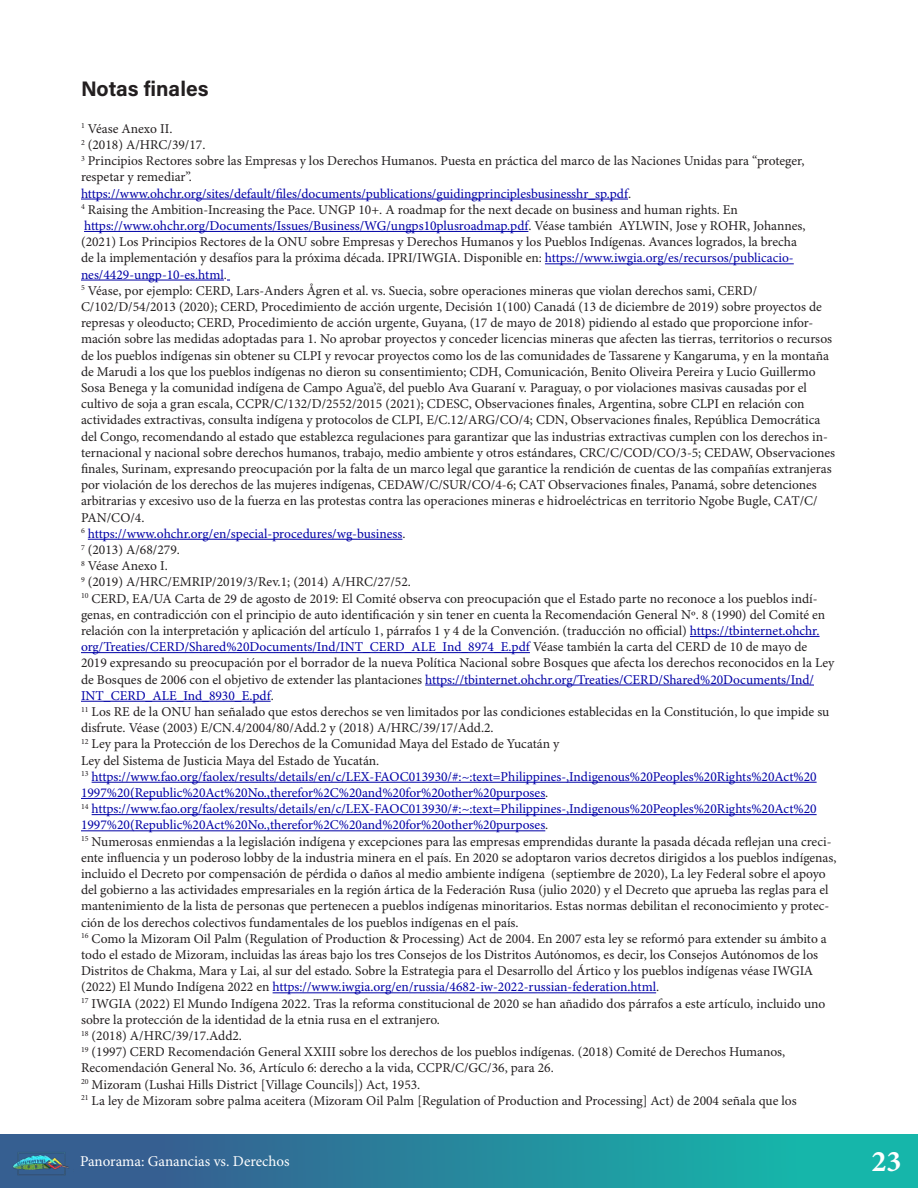
<style>
.page{position:relative;width:918px;height:1188px;background:#fff}
.page>*{position:absolute;margin:0;border:0;box-sizing:border-box;transform-origin:0 0}
.t1{font:700 30px "Minion Pro";color:#fff}
.t2{font:21px "Acumin Variable Concept";color:#231f20}
.t3{font:15px "Minion Pro";letter-spacing:-.005em;color:#fff}
.t4{font:13.5px/16.2px "Minion Pro";color:#231f20}
.s1{color:#0000a6}
.s2{font-family:"Times"}
</style>
<div class="page">
<div style="left:0;top:1134px;width:918px;height:54px;background:linear-gradient(to right,#3b528d,#13bfad)"></div>
<img style="left:9px;top:1149px;width:65px;height:32px">
<hr style="left:81px;top:199px;width:547px;height:1px;background:#0000a6">
<hr style="left:84px;top:231px;width:444px;height:1px;background:#0000a6">
<hr style="left:545px;top:263px;width:249px;height:1px;background:#0000a6">
<hr style="left:81px;top:280px;width:143px;height:1px;background:#0000a6">
<hr style="left:88px;top:539px;width:314px;height:1px;background:#0000a6">
<hr style="left:690px;top:636px;width:130px;height:1px;background:#0000a6">
<hr style="left:81px;top:652px;width:449px;height:1px;background:#0000a6">
<hr style="left:425px;top:685px;width:389px;height:1px;background:#0000a6">
<hr style="left:81px;top:701px;width:190px;height:1px;background:#0000a6">
<hr style="left:92px;top:782px;width:725px;height:1px;background:#0000a6">
<hr style="left:81px;top:798px;width:464px;height:1px;background:#0000a6">
<hr style="left:92px;top:814px;width:725px;height:1px;background:#0000a6">
<hr style="left:81px;top:830px;width:464px;height:1px;background:#0000a6">
<hr style="left:273px;top:992px;width:383px;height:1px;background:#0000a6">
<h2 class="t2" style="left:81px;top:75px;width:129px">Notas finales</h2>
<p class="t4" style="left:81px;top:121px;width:757px"><sup>1</sup> Véase Anexo II.<br><sup>2</sup> (2018) A/HRC/39/17.<br><sup>3</sup> Principios Rectores sobre las Empresas y los Derechos Humanos. Puesta en práctica del marco de las Naciones Unidas para “proteger, respetar y remediar”.<br><span class="s1">https://www.ohchr.org/sites/default/files/documents/publications/guidingprinciplesbusinesshr_sp.pdf</span>.<br><sup>4</sup> Raising the Ambition-Increasing the Pace. UNGP 10+. A roadmap for the next decade on business and human rights. En <span class="s1">https://www.ohchr.org/Documents/Issues/Business/WG/ungps10plusroadmap.pdf</span>. Véase también AYLWIN, Jose y ROHR, Johannes, (2021) Los Principios Rectores de la ONU sobre Empresas y Derechos Humanos y los Pueblos Indígenas. Avances logrados, la brecha<br>de la implementación y desafíos para la próxima década. IPRI/IWGIA. Disponible en: <span class="s1">https://www.iwgia.org/es/recursos/publicacio&shy;nes/4429-ungp-10-es.html</span>.<br><sup>5</sup> Véase, por ejemplo: CERD, Lars-Anders Ågren et al. vs. Suecia, sobre operaciones mineras que violan derechos sami, CERD/ C/102/D/54/2013 (2020); CERD, Procedimiento de acción urgente, Decisión 1(100) Canadá (13 de diciembre de 2019) sobre proyectos de represas y oleoducto; CERD, Procedimiento de acción urgente, Guyana, (17 de mayo de 2018) pidiendo al estado que proporcione infor&shy;mación sobre las medidas adoptadas para 1. No aprobar proyectos y conceder licencias mineras que afecten las tierras, territorios o recursos de los pueblos indígenas sin obtener su CLPI y revocar proyectos como los de las comunidades de Tassarene y Kangaruma, y en la montaña de Marudi a los que los pueblos indígenas no dieron su consentimiento; CDH, Comunicación, Benito Oliveira Pereira y Lucio Guillermo Sosa Benega y la comunidad indígena de Campo Agua’<span class="s2">ẽ</span>, del pueblo Ava Guaraní v. Paraguay, o por violaciones masivas causadas por el cultivo de soja a gran escala, CCPR/C/132/D/2552/2015 (2021); CDESC, Observaciones finales, Argentina, sobre CLPI en relación con actividades extractivas, consulta indígena y protocolos de CLPI, E/C.12/ARG/CO/4; CDN, Observaciones finales, República Democrática del Congo, recomendando al estado que establezca regulaciones para garantizar que las industrias extractivas cumplen con los derechos in&shy;ternacional y nacional sobre derechos humanos, trabajo, medio ambiente y otros estándares, CRC/C/COD/CO/3-5; CEDAW, Observaciones finales, Surinam, expresando preocupación por la falta de un marco legal que garantice la rendición de cuentas de las compañías extranjeras por violación de los derechos de las mujeres indígenas, CEDAW/C/SUR/CO/4-6; CAT Observaciones finales, Panamá, sobre detenciones arbitrarias y excesivo uso de la fuerza en las protestas contra las operaciones mineras e hidroeléctricas en territorio Ngobe Bugle, CAT/C/ PAN/CO/4.<br><sup>6</sup> <span class="s1">https://www.ohchr.org/en/special-procedures/wg-business</span>.<br><sup>7</sup> (2013) A/68/279.<br><sup>8</sup> Véase Anexo I.<br><sup>9</sup> (2019) A/HRC/EMRIP/2019/3/Rev.1; (2014) A/HRC/27/52.<br><sup>10</sup> CERD, EA/UA Carta de 29 de agosto de 2019: El Comité observa con preocupación que el Estado parte no reconoce a los pueblos indí&shy;genas, en contradicción con el principio de auto identificación y sin tener en cuenta la Recomendación General Nº. 8 (1990) del Comité en relación con la interpretación y aplicación del artículo 1, párrafos 1 y 4 de la Convención. (traducción no official) <span class="s1">https://tbinternet.ohchr. org/Treaties/CERD/Shared%20Documents/Ind/INT_CERD_ALE_Ind_8974_E.pdf</span> Véase también la carta del CERD de 10 de mayo de<br>2019 expresando su preocupación por el borrador de la nueva Política Nacional sobre Bosques que afecta los derechos reconocidos en la Ley de Bosques de 2006 con el objetivo de extender las plantaciones <span class="s1">https://tbinternet.ohchr.org/Treaties/CERD/Shared%20Documents/Ind/ INT_CERD_ALE_Ind_8930_E.pdf</span>.<br><sup>11</sup> Los RE de la ONU han señalado que estos derechos se ven limitados por las condiciones establecidas en la Constitución, lo que impide su disfrute. Véase (2003) E/CN.4/2004/80/Add.2 y (2018) A/HRC/39/17/Add.2.<br><sup>12</sup> Ley para la Protección de los Derechos de la Comunidad Maya del Estado de Yucatán y<br>Ley del Sistema de Justicia Maya del Estado de Yucatán.<br><sup>13</sup> <span class="s1">https://www.fao.org/faolex/results/details/en/c/LEX-FAOC013930/#:~:text=Philippines-,Indigenous%20Peoples%20Rights%20Act%20<br>1997%20(Republic%20Act%20No.,therefor%2C%20and%20for%20other%20purposes</span>.<br><sup>14</sup> <span class="s1">https://www.fao.org/faolex/results/details/en/c/LEX-FAOC013930/#:~:text=Philippines-,Indigenous%20Peoples%20Rights%20Act%20<br>1997%20(Republic%20Act%20No.,therefor%2C%20and%20for%20other%20purposes</span>.<br><sup>15</sup> Numerosas enmiendas a la legislación indígena y excepciones para las empresas emprendidas durante la pasada década reflejan una creci&shy;ente influencia y un poderoso lobby de la industria minera en el país. En 2020 se adoptaron varios decretos dirigidos a los pueblos indígenas, incluido el Decreto por compensación de pérdida o daños al medio ambiente indígena (septiembre de 2020), La ley Federal sobre el apoyo del gobierno a las actividades empresariales en la región ártica de la Federación Rusa (julio 2020) y el Decreto que aprueba las reglas para el mantenimiento de la lista de personas que pertenecen a pueblos indígenas minoritarios. Estas normas debilitan el reconocimiento y protec&shy;ción de los derechos colectivos fundamentales de los pueblos indígenas en el país.<br><sup>16</sup> Como la Mizoram Oil Palm (Regulation of Production &amp; Processing) Act de 2004. En 2007 esta ley se reformó para extender su ámbito a todo el estado de Mizoram, incluidas las áreas bajo los tres Consejos de los Distritos Autónomos, es decir, los Consejos Autónomos de los Distritos de Chakma, Mara y Lai, al sur del estado. Sobre la Estrategia para el Desarrollo del Ártico y los pueblos indígenas véase IWGIA (2022) El Mundo Indígena 2022 en <span class="s1">https://www.iwgia.org/en/russia/4682-iw-2022-russian-federation.html</span>.<br><sup>17</sup> IWGIA (2022) El Mundo Indígena 2022. Tras la reforma constitucional de 2020 se han añadido dos párrafos a este artículo, incluido uno sobre la protección de la identidad de la etnia rusa en el extranjero.<br><sup>18</sup> (2018) A/HRC/39/17.Add2.<br><sup>19</sup> (1997) CERD Recomendación General XXIII sobre los derechos de los pueblos indígenas. (2018) Comité de Derechos Humanos, Recomendación General No. 36, Artículo 6: derecho a la vida, CCPR/C/GC/36, para 26.<br><sup>20</sup> Mizoram (Lushai Hills District [Village Councils]) Act, 1953.<br><sup>21</sup> La ley de Mizoram sobre palma aceitera (Mizoram Oil Palm [Regulation of Production and Processing] Act) de 2004 señala que los</p>
<p class="t3" style="left:80px;top:1153px;width:211px">Panorama: Ganancias vs. Derechos</p>
<h1 class="t1" style="left:871px;top:1140px;width:32px">23</h1>
</div>
